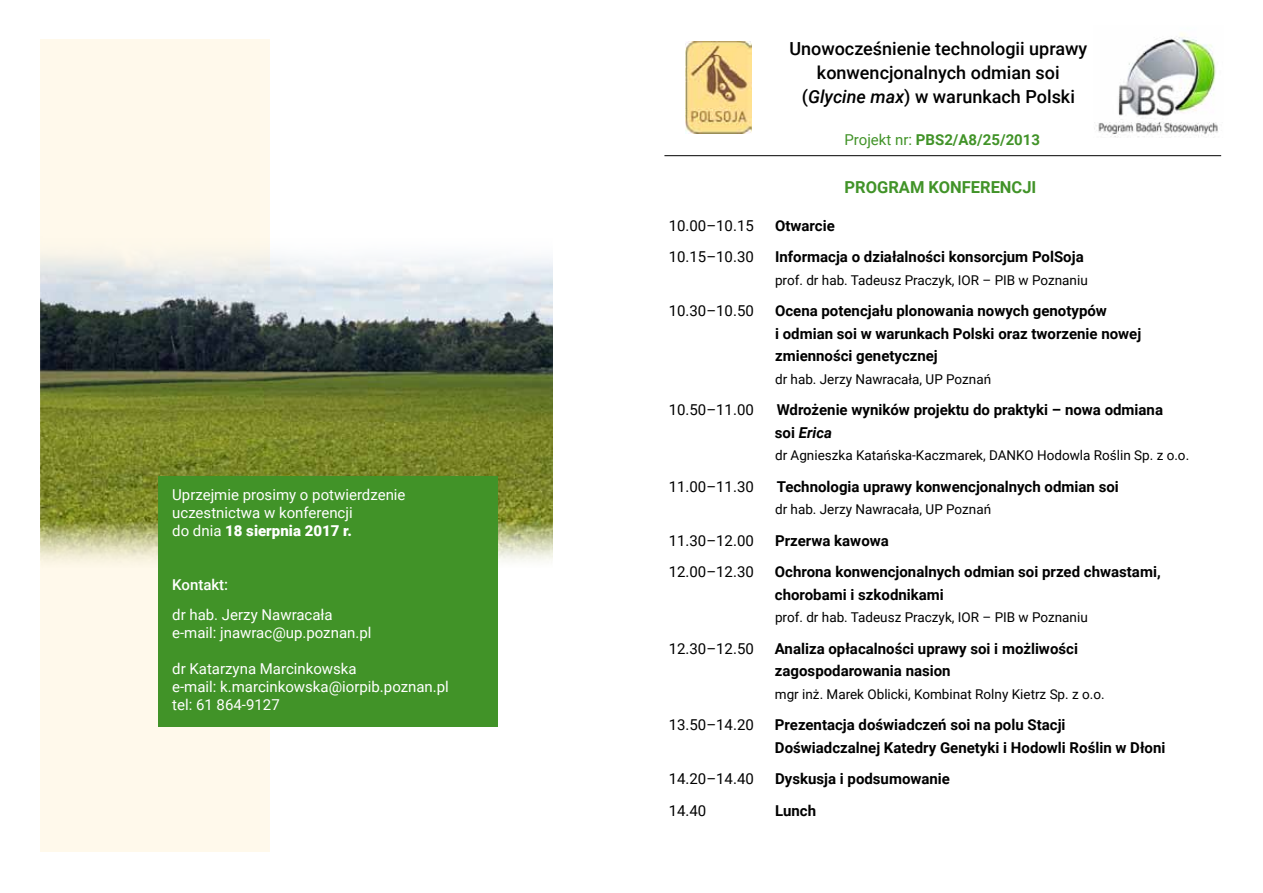
<style>
.page{position:relative;width:1263px;height:893px;background:#fff}
.page>*{position:absolute;margin:0;border:0;box-sizing:border-box;transform-origin:0 0}
.t1{font:500 18px/24px "Roboto";color:#000;text-align:center}
.t2{font:700 16.5px "Roboto";color:#419328}
.t3{font:700 15px/22.5px "Roboto";color:#000}
.t4{font:15px/18px "Roboto";color:#fff}
.t5{font:15px "Roboto";color:#000}
.t6{font:700 15px "Roboto";color:#419328}
.t7{font:500 15px "Roboto";color:#fff}
.t8{font:13.5px "Roboto";color:#000}
.s1{font-weight:900}
.s2{font-style:italic}
.s3{font-weight:400}
</style>
<div class="page">
<div style="left:41px;top:39px;width:229px;height:813px;background:#fff9eb"></div>
<hr style="left:664px;top:155px;width:557px;height:1px;background:#000">
<img style="left:685px;top:41px;width:66px;height:93px">
<img style="left:1094px;top:33px;width:124px;height:104px">
<img style="left:41px;top:256px;width:512px;height:316px">
<div style="left:158px;top:476px;width:339px;height:251px;background:#419328"></div>
<p class="t4" style="left:172px;top:485px;width:235px">Uprzejmie prosimy o potwierdzenie uczestnictwa w konferencji<br>do dnia <span class="s1">18 sierpnia 2017 r.</span></p>
<p class="t7" style="left:172px;top:574px;width:58px">Kontakt:</p>
<p class="t4" style="left:172px;top:605px;width:201px">dr hab. Jerzy Nawracała e-mail: jnawrac@up.poznan.pl</p>
<p class="t4" style="left:172px;top:659px;width:278px">dr Katarzyna Marcinkowska<br>e-mail: k.marcinkowska@iorpib.poznan.pl tel: 61 864-9127</p>
<p class="t1" style="left:789px;top:36px;width:300px">Unowocześnienie technologii uprawy konwencjonalnych odmian soi (<span class="s2">Glycine max</span>) w warunkach Polski</p>
<p class="t6" style="left:844px;top:130px;width:197px"><span class="s3">Projekt nr:</span> PBS2/A8/25/2013</p>
<p class="t2" style="left:844px;top:176px;width:193px">PROGRAM KONFERENCJI</p>
<p class="t5" style="left:669px;top:215px;width:87px">10.00–10.15</p>
<p class="t3" style="left:775px;top:214px;width:61px">Otwarcie</p>
<p class="t5" style="left:669px;top:246px;width:87px">10.15–10.30</p>
<p class="t3" style="left:775px;top:245px;width:310px">Informacja o działalności konsorcjum PolSoja</p>
<p class="t8" style="left:775px;top:271px;width:314px">prof. dr hab. Tadeusz Praczyk, IOR – PIB w Poznaniu</p>
<p class="t5" style="left:669px;top:300px;width:87px">10.30–10.50</p>
<p class="t3" style="left:775px;top:299px;width:368px">Ocena potencjału plonowania nowych genotypów<br>i odmian soi w warunkach Polski oraz tworzenie nowej zmienności genetycznej</p>
<p class="t8" style="left:775px;top:370px;width:218px">dr hab. Jerzy Nawracała, UP Poznań</p>
<p class="t5" style="left:669px;top:399px;width:87px">10.50–11.00</p>
<p class="t3" style="left:775px;top:398px;width:390px">Wdrożenie wyników projektu do praktyki – nowa odmiana soi <span class="s2">Erica</span></p>
<p class="t8" style="left:775px;top:446px;width:416px">dr Agnieszka Katańska-Kaczmarek, DANKO Hodowla Roślin Sp. z o.o.</p>
<p class="t5" style="left:669px;top:476px;width:87px">11.00–11.30</p>
<p class="t3" style="left:777px;top:475px;width:344px">Technologia uprawy konwencjonalnych odmian soi</p>
<p class="t8" style="left:775px;top:500px;width:218px">dr hab. Jerzy Nawracała, UP Poznań</p>
<p class="t5" style="left:669px;top:530px;width:87px">11.30–12.00</p>
<p class="t3" style="left:775px;top:529px;width:115px">Przerwa kawowa</p>
<p class="t5" style="left:669px;top:561px;width:87px">12.00–12.30</p>
<p class="t3" style="left:775px;top:560px;width:387px">Ochrona konwencjonalnych odmian soi przed chwastami, chorobami i szkodnikami</p>
<p class="t8" style="left:775px;top:608px;width:314px">prof. dr hab. Tadeusz Praczyk, IOR – PIB w Poznaniu</p>
<p class="t5" style="left:669px;top:638px;width:87px">12.30–12.50</p>
<p class="t3" style="left:775px;top:637px;width:305px">Analiza opłacalności uprawy soi i możliwości zagospodarowania nasion</p>
<p class="t8" style="left:775px;top:685px;width:331px">mgr inż. Marek Oblicki, Kombinat Rolny Kietrz Sp. z o.o.</p>
<p class="t5" style="left:669px;top:714px;width:87px">13.50–14.20</p>
<p class="t3" style="left:775px;top:713px;width:392px">Prezentacja doświadczeń soi na polu Stacji<br>Doświadczalnej Katedry Genetyki i Hodowli Roślin w Dłoni</p>
<p class="t5" style="left:669px;top:768px;width:87px">14.20–14.40</p>
<p class="t3" style="left:775px;top:767px;width:176px">Dyskusja i podsumowanie</p>
<p class="t5" style="left:669px;top:800px;width:39px">14.40</p>
<p class="t3" style="left:775px;top:799px;width:43px">Lunch</p>
</div>
